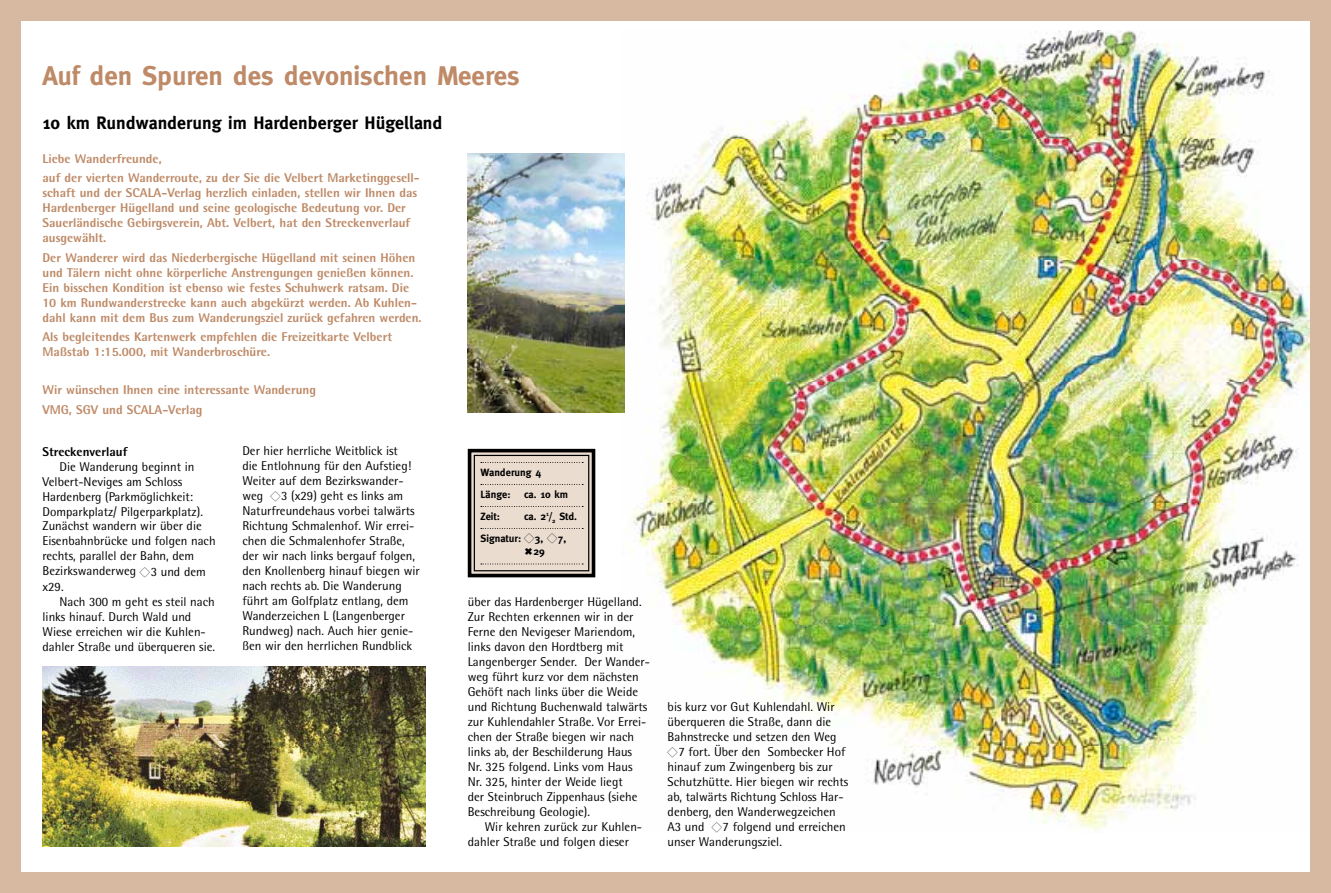
<style>
.page{position:relative;width:1331px;height:893px;background:#d7b9a1}
.page>*{position:absolute;margin:0;border:0;box-sizing:border-box;transform-origin:0 0}
.t1{font:700 27px "Meta";color:#be8a67}
.t2{font:700 18px "Meta";color:#000}
.t3{font:12.75px/15px "Rotis Semi Sans";color:#000}
.t4{font:800 12.75px/15px "Rotis Semi Sans";color:#be8a67}
.t5{font:800 12.75px "Rotis Semi Sans";color:#000}
.t6{font:700 10.5px/22px "Meta";color:#000}
.s1{font-family:"Geo Reg";font-size:10.5px}
.s2{font-family:"Geo Reg";font-weight:400}
</style>
<div class="page">
<div style="left:21px;top:21px;width:1289px;height:851px;background:#fff"></div>
<img style="left:621px;top:31px;width:689px;height:800px">
<img style="left:43px;top:666px;width:382px;height:180px">
<img style="left:468px;top:153px;width:157px;height:259px">
<svg style="left:467px;top:448px;width:129px;height:130px;background:#c8bbb1"></svg>
<h1 class="t1" style="left:43px;top:60px;width:479px">Auf den Spuren des devonischen Meeres</h1>
<h2 class="t2" style="left:43px;top:112px;width:401px">10 km Rundwanderung im Hardenberger Hügelland</h2>
<p class="t4" style="left:43px;top:149px;width:379px;line-height:19.2px">Liebe Wanderfreunde,<br>auf der vierten Wanderroute, zu der Sie die Velbert Marketinggesell-</p>
<p class="t4" style="left:43px;top:185px;width:376px">schaft und der SCALA-Verlag herzlich einladen, stellen wir Ihnen das Hardenberger Hügelland und seine geologische Bedeutung vor. Der Sauerländische Gebirgsverein, Abt. Velbert, hat den Streckenverlauf ausgewählt.</p>
<p class="t4" style="left:43px;top:250px;width:381px">Der Wanderer wird das Niederbergische Hügelland mit seinen Höhen und Tälern nicht ohne körperliche Anstrengungen genießen können.<br>Ein bisschen Kondition ist ebenso wie festes Schuhwerk ratsam. Die 10 km Rundwanderstrecke kann auch abgekürzt werden. Ab Kuhlen&shy;dahl kann mit dem Bus zum Wanderungsziel zurück gefahren werden.</p>
<p class="t4" style="left:43px;top:329px;width:351px">Als begleitendes Kartenwerk empfehlen die Freizeitkarte Velbert<br>Maßstab 1:15.000, mit Wanderbroschüre.</p>
<p class="t4" style="left:43px;top:380px;width:275px;line-height:19.2px">Wir wünschen Ihnen eine interessante Wanderung<br>VMG, SGV und SCALA-Verlag</p>
<p class="t5" style="left:43px;top:443px;width:86px">Streckenverlauf</p>
<p class="t3" style="left:43px;top:459px;width:175px;text-indent:17px">Die Wanderung beginnt in<br>Velbert-Neviges am Schloss<br>Hardenberg (Parkmöglichkeit:<br>Domparkplatz/ Pilgerparkplatz).<br>Zunächst wandern wir über die<br>Eisenbahnbrücke und folgen nach rechts, parallel der Bahn, dem<br>Bezirkswanderweg <span class="s1">p</span>3 und dem x29.</p>
<p class="t3" style="left:43px;top:594px;width:174px;text-indent:17px">Nach 300 m geht es steil nach links hinauf. Durch Wald und<br>Wiese erreichen wir die Kuhlen&shy;dahler Straße und überqueren sie.</p>
<p class="t3" style="left:242px;top:443px;width:179px">Der hier herrliche Weitblick ist<br>die Entlohnung für den Aufstieg!<br>Weiter auf dem Bezirkswander&shy;weg <span class="s1">p</span>3 (x29) geht es links am<br>Naturfreundehaus vorbei talwärts<br>Richtung Schmalenhof. Wir errei&shy;chen die Schmalenhofer Straße, der wir nach links bergauf folgen, den Knollenberg hinauf biegen wir nach rechts ab. Die Wanderung führt am Golfplatz entlang, dem<br>Wanderzeichen L (Langenberger<br>Rundweg) nach. Auch hier genie&shy;ßen wir den herrlichen Rundblick</p>
<p class="t6" style="left:480px;top:461px;width:62px">Wanderung 4<br>Länge:</p>
<p class="t6" style="left:524px;top:483px;width:46px">ca. 10 km</p>
<p class="t6" style="left:480px;top:505px;width:98px;text-indent:44px">ca. 2<sup>1</sup>/<sub>2</sub> Std.<br>Signatur: <span class="s2">p</span>3, <span class="s2">p</span>7,</p>
<p class="t6" style="left:533px;top:540px;width:13px">29</p>
<p class="t6" style="left:480px;top:505px;width:21px">Zeit:</p>
<p class="t3" style="left:468px;top:594px;width:184px">über das Hardenberger Hügelland.<br>Zur Rechten erkennen wir in der<br>Ferne den Nevigeser Mariendom, links davon den Hordtberg mit<br>Langenberger Sender. Der Wander&shy;weg führt kurz vor dem nächsten<br>Gehöft nach links über die Weide und Richtung Buchenwald talwärts zur Kuhlendahler Straße. Vor Errei&shy;chen der Straße biegen wir nach links ab, der Beschilderung Haus<br>Nr. 325 folgend. Links vom Haus<br>Nr. 325, hinter der Weide liegt<br>der Steinbruch Zippenhaus (siehe<br>Beschreibung Geologie).</p>
<p class="t3" style="left:468px;top:819px;width:176px;text-indent:17px">Wir kehren zurück zur Kuhlen&shy;dahler Straße und folgen dieser</p>
<p class="t3" style="left:668px;top:699px;width:182px">bis kurz vor Gut Kuhlendahl. Wir überqueren die Straße, dann die<br>Bahnstrecke und setzen den Weg <span class="s1">p</span>7 fort. Über den Sombecker Hof hinauf zum Zwingenberg bis zur<br>Schutzhütte. Hier biegen wir rechts ab, talwärts Richtung Schloss Har&shy;denberg, den Wanderwegzeichen<br>A3 und <span class="s1">p</span>7 folgend und erreichen unser Wanderungsziel.</p>
</div>
